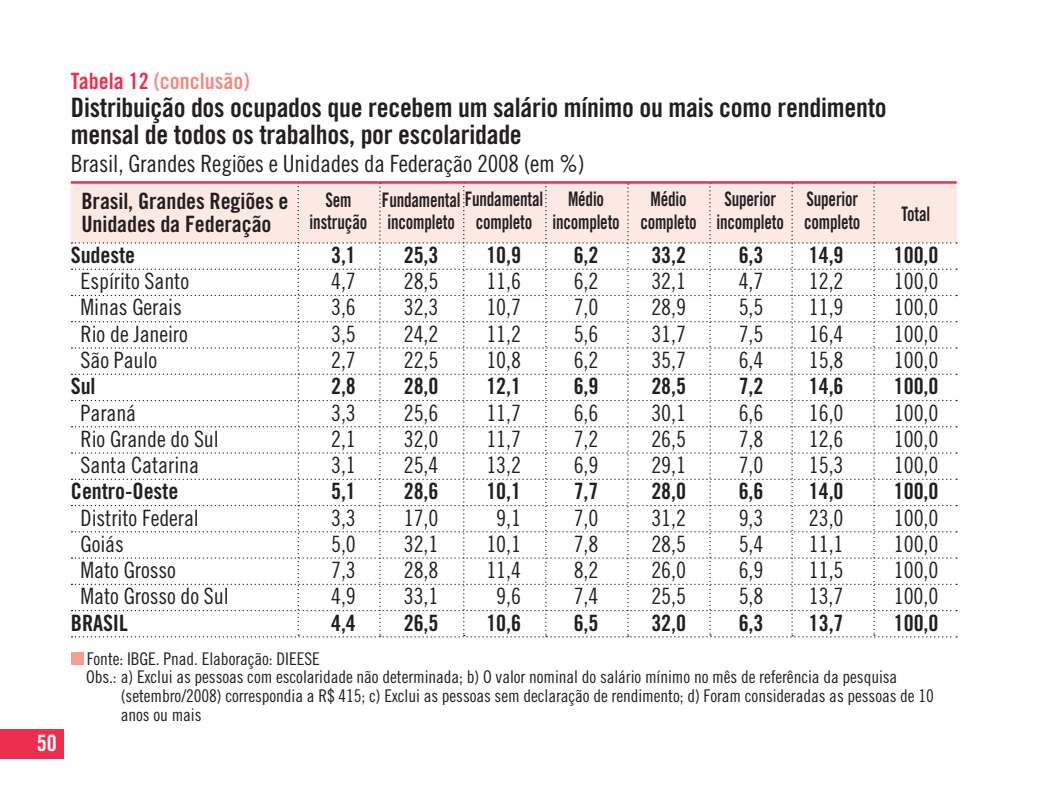
<style>
.page{position:relative;width:1063px;height:794px;background:#fff}
.page>*{position:absolute;margin:0;border:0;box-sizing:border-box;transform-origin:0 0}
.t1{font:26.75px/27.5px "Trade Gothic Bold Cond Twenty";letter-spacing:-.01em;color:#231f20}
.t2{font:23.75px "Trade Gothic Cond Eighteen";letter-spacing:-.01em;color:#231f20}
.t3{font:22.5px "Trade Gothic Cond Eighteen";letter-spacing:-.005em;color:#231f20}
.t4{font:22.5px/23.8px "Trade Gothic Bold Cond Twenty";letter-spacing:-.005em;color:#231f20}
.t5{font:22.5px "Trade Gothic Bold Cond Twenty";color:#f48a84}
.t6{font:22.5px "Trade Gothic Bold Cond Twenty";color:#fff}
.t7{font:20px/22.5px "Trade Gothic Bold Cond Twenty";letter-spacing:-.01em;color:#231f20;text-align:center;scale:.85 1}
.t8{font:17.5px "Trade Gothic Cond Eighteen";letter-spacing:-.005em;color:#231f20}
.s1{color:#ee2e4e}
</style>
<div class="page">
<div style="left:0;top:729px;width:64px;height:29px;background:#ee2e4e"></div>
<div style="left:71px;top:652px;width:12px;height:12px;background:#f69d94"></div>
<svg style="left:71px;top:184px;width:886px;height:453px"></svg>
<hr style="left:71px;top:181px;width:886px;height:3px;background:#ee2e4e">
<p class="t6" style="left:37px;top:729px;width:21px">50</p>
<p class="t5" style="left:71px;top:68px;width:181px"><span class="s1">Tabela 12</span> (conclusão)</p>
<p class="t1" style="left:71px;top:93px;width:817px">Distribuição dos ocupados que recebem um salário mínimo ou mais como rendimento mensal de todos os trabalhos, por escolaridade</p>
<p class="t2" style="left:71px;top:149px;width:515px">Brasil, Grandes Regiões e Unidades da Federação 2008 (em %)</p>
<p class="t7" style="left:552px;top:188px;width:81px">Médio incompleto</p>
<p class="t7" style="left:640px;top:188px;width:68px">Médio completo</p>
<p class="t7" style="left:717px;top:188px;width:81px">Superior incompleto</p>
<p class="t7" style="left:804px;top:188px;width:68px;text-align:left">Superior completo</p>
<p class="t4" style="left:81px;top:188px;width:209px">Brasil, Grandes Regiões e<br>Unidades da federação</p>
<p class="t7" style="left:310px;top:188px;width:70px">Sem instrução</p>
<p class="t4" style="left:71px;top:243px;width:66px">Sudeste</p>
<p class="t4" style="left:331px;top:243px;width:26px">3,1</p>
<p class="t4" style="left:404px;top:243px;width:36px">25,3</p>
<p class="t4" style="left:486px;top:243px;width:36px">10,9</p>
<p class="t4" style="left:574px;top:243px;width:26px">6,2</p>
<p class="t4" style="left:651px;top:243px;width:36px">33,2</p>
<p class="t4" style="left:739px;top:243px;width:26px">6,3</p>
<p class="t4" style="left:809px;top:243px;width:36px">14,9</p>
<p class="t4" style="left:894px;top:243px;width:46px">100,0</p>
<p class="t3" style="left:81px;top:268px;width:110px">Espírito Santo</p>
<p class="t3" style="left:331px;top:268px;width:26px">4,7</p>
<p class="t3" style="left:404px;top:268px;width:36px">28,5</p>
<p class="t3" style="left:486px;top:268px;width:36px">11,6</p>
<p class="t3" style="left:574px;top:268px;width:26px">6,2</p>
<p class="t3" style="left:651px;top:268px;width:36px">32,1</p>
<p class="t3" style="left:739px;top:268px;width:26px">4,7</p>
<p class="t3" style="left:809px;top:268px;width:36px">12,2</p>
<p class="t3" style="left:894px;top:268px;width:46px">100,0</p>
<p class="t3" style="left:81px;top:294px;width:103px">Minas Gerais</p>
<p class="t3" style="left:331px;top:294px;width:26px">3,6</p>
<p class="t3" style="left:404px;top:294px;width:36px">32,3</p>
<p class="t3" style="left:486px;top:294px;width:36px">10,7</p>
<p class="t3" style="left:574px;top:294px;width:26px">7,0</p>
<p class="t3" style="left:651px;top:294px;width:36px">28,9</p>
<p class="t3" style="left:739px;top:294px;width:26px">5,5</p>
<p class="t3" style="left:809px;top:294px;width:36px">11,9</p>
<p class="t3" style="left:894px;top:294px;width:46px">100,0</p>
<p class="t3" style="left:81px;top:320px;width:109px">Rio de Janeiro</p>
<p class="t3" style="left:331px;top:320px;width:26px">3,5</p>
<p class="t3" style="left:404px;top:320px;width:36px">24,2</p>
<p class="t3" style="left:486px;top:320px;width:36px">11,2</p>
<p class="t3" style="left:574px;top:320px;width:26px">5,6</p>
<p class="t3" style="left:651px;top:320px;width:36px">31,7</p>
<p class="t3" style="left:739px;top:320px;width:26px">7,5</p>
<p class="t3" style="left:809px;top:320px;width:36px">16,4</p>
<p class="t3" style="left:894px;top:320px;width:46px">100,0</p>
<p class="t3" style="left:81px;top:346px;width:78px">São Paulo</p>
<p class="t3" style="left:331px;top:346px;width:26px">2,7</p>
<p class="t3" style="left:404px;top:346px;width:36px">22,5</p>
<p class="t3" style="left:486px;top:346px;width:36px">10,8</p>
<p class="t3" style="left:574px;top:346px;width:26px">6,2</p>
<p class="t3" style="left:651px;top:346px;width:36px">35,7</p>
<p class="t3" style="left:739px;top:346px;width:26px">6,4</p>
<p class="t3" style="left:809px;top:346px;width:36px">15,8</p>
<p class="t3" style="left:894px;top:346px;width:46px">100,0</p>
<p class="t4" style="left:71px;top:374px;width:26px">Sul</p>
<p class="t4" style="left:331px;top:374px;width:26px">2,8</p>
<p class="t4" style="left:404px;top:374px;width:36px">28,0</p>
<p class="t4" style="left:486px;top:374px;width:36px">12,1</p>
<p class="t4" style="left:574px;top:374px;width:26px">6,9</p>
<p class="t4" style="left:651px;top:374px;width:36px">28,5</p>
<p class="t4" style="left:739px;top:374px;width:26px">7,2</p>
<p class="t4" style="left:809px;top:374px;width:36px">14,6</p>
<p class="t4" style="left:894px;top:374px;width:46px">100,0</p>
<p class="t3" style="left:81px;top:399px;width:57px">Paraná</p>
<p class="t3" style="left:331px;top:399px;width:26px">3,3</p>
<p class="t3" style="left:404px;top:399px;width:36px">25,6</p>
<p class="t3" style="left:486px;top:399px;width:36px">11,7</p>
<p class="t3" style="left:574px;top:399px;width:26px">6,6</p>
<p class="t3" style="left:651px;top:399px;width:36px">30,1</p>
<p class="t3" style="left:739px;top:399px;width:26px">6,6</p>
<p class="t3" style="left:809px;top:399px;width:36px">16,0</p>
<p class="t3" style="left:894px;top:399px;width:46px">100,0</p>
<p class="t3" style="left:81px;top:425px;width:140px">Rio Grande do Sul</p>
<p class="t3" style="left:331px;top:425px;width:26px">2,1</p>
<p class="t3" style="left:404px;top:425px;width:36px">32,0</p>
<p class="t3" style="left:486px;top:425px;width:36px">11,7</p>
<p class="t3" style="left:574px;top:425px;width:26px">7,2</p>
<p class="t3" style="left:651px;top:425px;width:36px">26,5</p>
<p class="t3" style="left:739px;top:425px;width:26px">7,8</p>
<p class="t3" style="left:809px;top:425px;width:36px">12,6</p>
<p class="t3" style="left:894px;top:425px;width:46px">100,0</p>
<p class="t3" style="left:81px;top:452px;width:120px">Santa Catarina</p>
<p class="t3" style="left:331px;top:452px;width:26px">3,1</p>
<p class="t3" style="left:404px;top:452px;width:36px">25,4</p>
<p class="t3" style="left:486px;top:452px;width:36px">13,2</p>
<p class="t3" style="left:574px;top:452px;width:26px">6,9</p>
<p class="t3" style="left:651px;top:452px;width:36px">29,1</p>
<p class="t3" style="left:739px;top:452px;width:26px">7,0</p>
<p class="t3" style="left:809px;top:452px;width:36px">15,3</p>
<p class="t3" style="left:894px;top:452px;width:46px">100,0</p>
<p class="t4" style="left:71px;top:479px;width:109px">Centro-Oeste</p>
<p class="t4" style="left:331px;top:479px;width:26px">5,1</p>
<p class="t4" style="left:404px;top:479px;width:36px">28,6</p>
<p class="t4" style="left:486px;top:479px;width:36px">10,1</p>
<p class="t4" style="left:574px;top:479px;width:26px">7,7</p>
<p class="t4" style="left:651px;top:479px;width:36px">28,0</p>
<p class="t4" style="left:739px;top:479px;width:26px">6,6</p>
<p class="t4" style="left:809px;top:479px;width:36px">14,0</p>
<p class="t4" style="left:894px;top:479px;width:46px">100,0</p>
<p class="t3" style="left:81px;top:504px;width:120px">Distrito Federal</p>
<p class="t3" style="left:331px;top:504px;width:26px">3,3</p>
<p class="t3" style="left:404px;top:504px;width:36px">17,0</p>
<p class="t3" style="left:496px;top:504px;width:26px">9,1</p>
<p class="t3" style="left:574px;top:504px;width:26px">7,0</p>
<p class="t3" style="left:651px;top:504px;width:36px">31,2</p>
<p class="t3" style="left:739px;top:504px;width:26px">9,3</p>
<p class="t3" style="left:809px;top:504px;width:36px">23,0</p>
<p class="t3" style="left:894px;top:504px;width:46px">100,0</p>
<p class="t3" style="left:81px;top:530px;width:45px">Goiás</p>
<p class="t3" style="left:331px;top:530px;width:26px">5,0</p>
<p class="t3" style="left:404px;top:530px;width:36px">32,1</p>
<p class="t3" style="left:486px;top:530px;width:36px">10,1</p>
<p class="t3" style="left:574px;top:530px;width:26px">7,8</p>
<p class="t3" style="left:651px;top:530px;width:36px">28,5</p>
<p class="t3" style="left:739px;top:530px;width:26px">5,4</p>
<p class="t3" style="left:809px;top:530px;width:36px">11,1</p>
<p class="t3" style="left:894px;top:530px;width:46px">100,0</p>
<p class="t3" style="left:81px;top:557px;width:97px">Mato Grosso</p>
<p class="t3" style="left:331px;top:557px;width:26px">7,3</p>
<p class="t3" style="left:404px;top:557px;width:36px">28,8</p>
<p class="t3" style="left:486px;top:557px;width:36px">11,4</p>
<p class="t3" style="left:574px;top:557px;width:26px">8,2</p>
<p class="t3" style="left:651px;top:557px;width:36px">26,0</p>
<p class="t3" style="left:739px;top:557px;width:26px">6,9</p>
<p class="t3" style="left:809px;top:557px;width:36px">11,5</p>
<p class="t3" style="left:894px;top:557px;width:46px">100,0</p>
<p class="t3" style="left:81px;top:583px;width:150px">Mato Grosso do Sul</p>
<p class="t3" style="left:331px;top:583px;width:26px">4,9</p>
<p class="t3" style="left:404px;top:583px;width:36px">33,1</p>
<p class="t3" style="left:496px;top:583px;width:26px">9,6</p>
<p class="t3" style="left:574px;top:583px;width:26px">7,4</p>
<p class="t3" style="left:651px;top:583px;width:36px">25,5</p>
<p class="t3" style="left:739px;top:583px;width:26px">5,8</p>
<p class="t3" style="left:809px;top:583px;width:36px">13,7</p>
<p class="t3" style="left:894px;top:583px;width:46px">100,0</p>
<p class="t4" style="left:71px;top:610px;width:58px">BRASIl</p>
<p class="t4" style="left:331px;top:610px;width:26px">4,4</p>
<p class="t4" style="left:404px;top:610px;width:36px">26,5</p>
<p class="t4" style="left:486px;top:610px;width:36px">10,6</p>
<p class="t4" style="left:574px;top:610px;width:26px">6,5</p>
<p class="t4" style="left:651px;top:610px;width:36px">32,0</p>
<p class="t4" style="left:739px;top:610px;width:26px">6,3</p>
<p class="t4" style="left:809px;top:610px;width:36px">13,7</p>
<p class="t4" style="left:894px;top:610px;width:46px">100,0</p>
<p class="t7" style="left:382px;top:188px;width:191px;text-align:left">fundamental fundamental incompleto</p>
<p class="t7" style="left:901px;top:202px;width:35px">Total</p>
<p class="t7" style="left:476px;top:210px;width:68px">completo</p>
<p class="t8" style="left:87px;top:648px;width:234px">Fonte: IBGE. Pnad. Elaboração: DIEESE</p>
<p class="t8" style="left:86px;top:667px;width:813px">Obs.: a) Exclui as pessoas com escolaridade não determinada; b) O valor nominal do salário mínimo no mês de referência da pesquisa</p>
<p class="t8" style="left:121px;top:685px;width:815px">(setembro/2008) correspondia a R$ 415; c) Exclui as pessoas sem declaração de rendimento; d) Foram consideradas as pessoas de 10</p>
<p class="t8" style="left:121px;top:704px;width:82px">anos ou mais</p>
</div>
